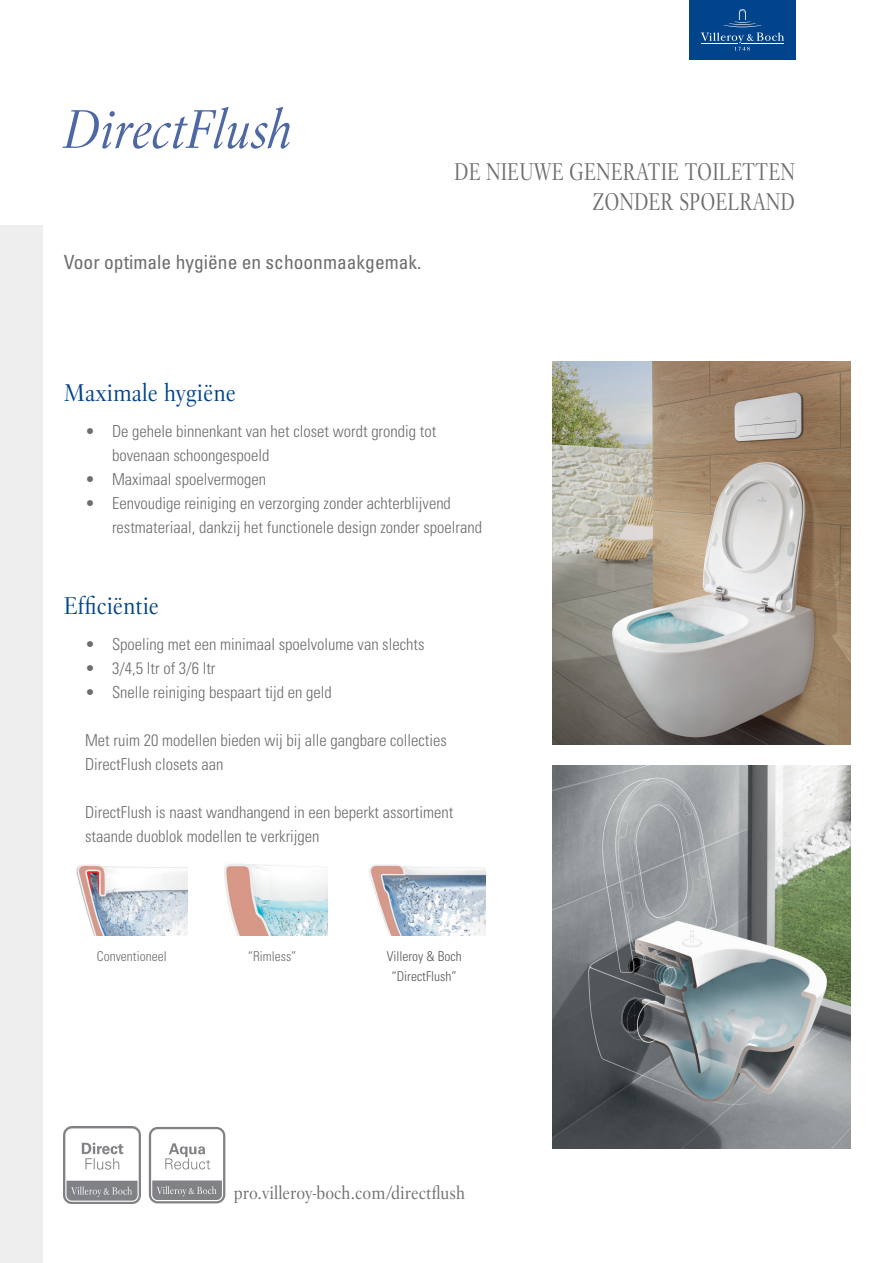
<style>
.page{position:relative;width:893px;height:1263px;background:#fff}
.page>*{position:absolute;margin:0;border:0;box-sizing:border-box;transform-origin:0 0}
.Kop_1{font:italic 54px "Villeroy Boch";color:#4e68a4}
.t1{font:24px/30px "Villeroy Boch";color:#6c6d70;text-align:right;scale:.85 1}
.t2{font:24px "Villeroy Boch";color:#01448c}
.t3{font:condensed 19.5px "Univers LT Std";color:#6c6d70}
.t4{font:18px "Villeroy Boch";color:#6c6d70}
.t5{font:300 condensed 16.5px/24px "Univers LT Std";color:#6c6d70}
.t6{font:300 condensed 13.5px "Univers LT Std";color:#57585a}
.t7{font:300 condensed 13.5px "Univers LT Std";color:#6c6d70}
</style>
<div class="page">
<div style="left:0;top:225px;width:43px;height:1038px;background:#eee"></div>
<div style="left:689px;top:0;width:106px;height:60px;background:#01448c"></div>
<svg style="left:701px;top:9px;width:83px;height:42px"></svg>
<img style="left:553px;top:765px;width:297px;height:383px">
<img style="left:553px;top:361px;width:297px;height:383px">
<img style="left:64px;top:1127px;width:76px;height:76px">
<img style="left:369px;top:864px;width:117px;height:71px">
<div style="left:149px;top:1127px;width:76px;height:76px;background:linear-gradient(to bottom,#86888c,#8a8c8f);border-radius:9px"></div>
<div style="left:151px;top:1129px;width:72px;height:72px;background:#fff;border-radius:7px"></div>
<svg style="left:152px;top:1180px;width:70px;height:20px"></svg>
<svg style="left:165px;top:1143px;width:45px;height:26px"></svg>
<img style="left:77px;top:864px;width:110px;height:71px">
<img style="left:224px;top:864px;width:103px;height:71px">
<p class="Kop_1" style="left:64px;top:95px;width:230px">DirectFlush</p>
<p class="t3" style="left:64px;top:250px;width:359px">Voor optimale hygiëne en schoonmaakgemak.</p>
<p class="t1" style="left:454px;top:157px;width:403px">DE NIEUWE GENERATIE TOILETTEN<br>ZONDER SPOELRAND</p>
<p class="t2" style="left:64px;top:378px;width:174px">Maximale hygiëne</p>
<p class="t5" style="left:112px;top:419px;width:326px;text-indent:-27px">• De gehele binnenkant van het closet wordt grondig tot bovenaan schoongespoeld</p>
<p class="t5" style="left:85px;top:467px;width:182px">• Maximaal spoelvermogen</p>
<p class="t5" style="left:112px;top:491px;width:372px;text-indent:-27px">• Eenvoudige reiniging en verzorging zonder achterblijvend restmateriaal, dankzij het functionele design zonder spoelrand</p>
<p class="t2" style="left:64px;top:590px;width:97px">Efficiëntie</p>
<p class="t5" style="left:85px;top:632px;width:341px">• Spoeling met een minimaal spoelvolume van slechts</p>
<p class="t5" style="left:85px;top:656px;width:132px">• 3/4,5 ltr of 3/6 ltr</p>
<p class="t5" style="left:85px;top:680px;width:248px">• Snelle reiniging bespaart tijd en geld</p>
<p class="t5" style="left:85px;top:728px;width:363px">Met ruim 20 modellen bieden wij bij alle gangbare collecties<br>DirectFlush closets aan</p>
<p class="t5" style="left:85px;top:800px;width:370px">DirectFlush is naast wandhangend in een beperkt assortiment staande duoblok modellen te verkrijgen</p>
<p class="t7" style="left:97px;top:948px;width:71px">Conventioneel</p>
<p class="t7" style="left:248px;top:948px;width:50px">“Rimless”</p>
<p class="t6" style="left:387px;top:948px;width:76px">Villeroy &amp; Boch</p>
<p class="t6" style="left:392px;top:968px;width:67px">“DirectFlush”</p>
<p class="t4" style="left:234px;top:1181px;width:233px">pro.villeroy-boch.com/directflush</p>
</div>
